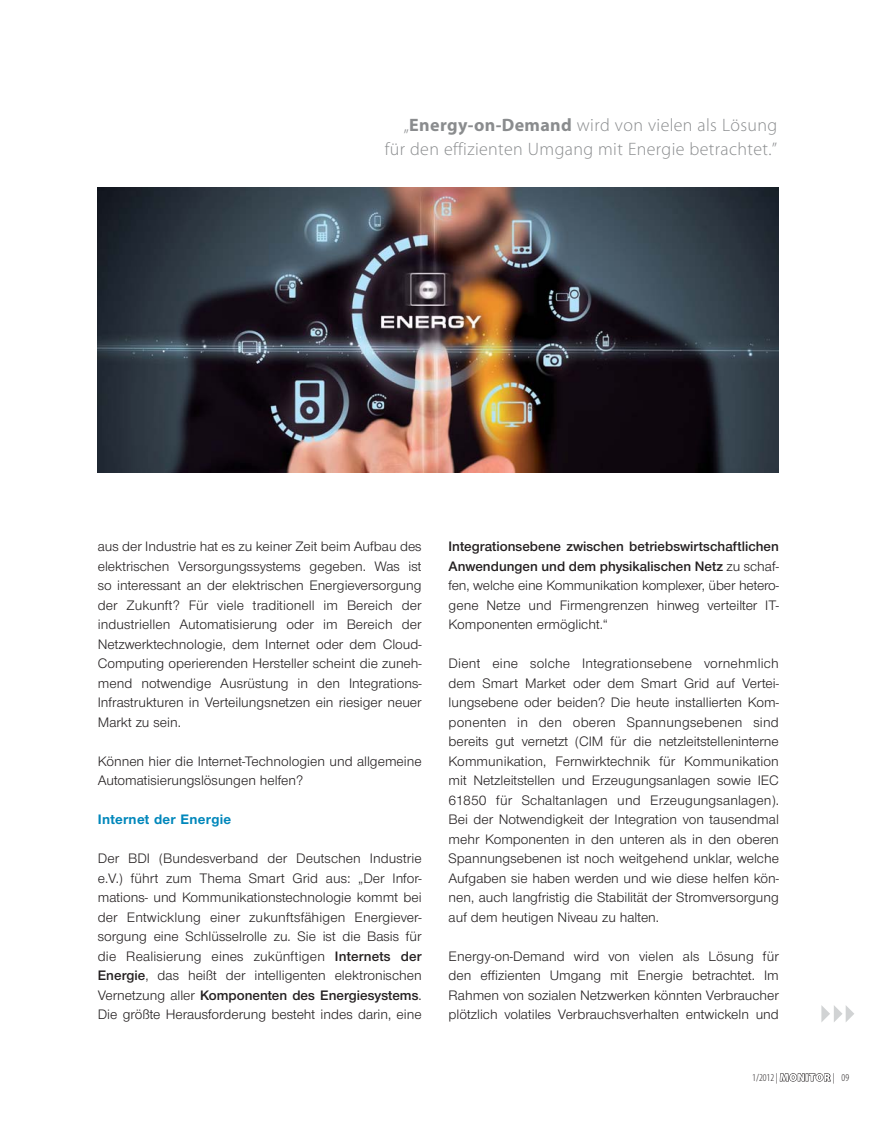
<style>
.page{position:relative;width:893px;height:1127px;background:#fff}
.page>*{position:absolute;margin:0;border:0;box-sizing:border-box;transform-origin:0 0}
.t1{font:18px/24px "Myriad MM 215 600";letter-spacing:.02em;color:#8a8c8e;text-align:right}
.t2{font:14.25px/19.5px "Nimbus Sans Novus T";color:#231f20;text-align:justify}
.t3{font:700 14.25px "Nimbus Sans Novus T";letter-spacing:.02em;color:#0087bb}
.t4{font:10.5px "Myriad MM 215 300";color:#231f20}
.s1{font-family:"Myriad MM 700 600"}
.s2{font-weight:600}
.s3{font-family:"Myriad MM 830 600"}
.s4{font-family:"Myriad MM 830 600";color:#fff}
</style>
<div class="page">
<svg style="left:821px;top:1005px;width:33px;height:17px"></svg>
<img style="left:98px;top:188px;width:680px;height:284px">
<p class="t1" style="left:385px;top:115px;width:394px">„<span class="s1">Energy-on-Demand</span> wird von vielen als Lösung für den effizienten Umgang mit Energie betrachtet.”</p>
<p class="t2" style="left:98px;top:538px;width:325px">aus der Industrie hat es zu keiner Zeit beim Aufbau des elektrischen Versorgungssystems gegeben. Was ist so interessant an der elektrischen Energieversorgung der Zukunft? Für viele traditionell im Bereich der industriellen Automatisierung oder im Bereich der Netzwerktechnologie, dem Internet oder dem Cloud-Computing operierenden Hersteller scheint die zuneh&shy;mend notwendige Ausrüstung in den Integrations-Infrastrukturen in Verteilungsnetzen ein riesiger neuer Markt zu sein.</p>
<p class="t2" style="left:98px;top:753px;width:325px">Können hier die Internet-Technologien und allgemeine<br>Automatisierungslösungen helfen?</p>
<p class="t3" style="left:98px;top:814px;width:135px">Internet der Energie</p>
<p class="t2" style="left:98px;top:850px;width:325px">Der BDI (Bundesverband der Deutschen Industrie e.V.) führt zum Thema Smart Grid aus: „Der Infor&shy;mations- und Kommunikationstechnologie kommt bei der Entwicklung einer zukunftsfähigen Energiever&shy;sorgung eine Schlüsselrolle zu. Sie ist die Basis für die Realisierung eines zukünftigen <span class="s2">Internets der Energie</span>, das heißt der intelligenten elektronischen Vernetzung aller <span class="s2">Komponenten des Energiesystems</span>.<br>Die größte Herausforderung besteht indes darin, eine</p>
<p class="t2" style="left:449px;top:538px;width:332px"><span class="s2">Integrationsebene zwischen betriebswirtschaftlichen Anwendungen und dem physikalischen Netz</span> zu schaf&shy;fen, welche eine Kommunikation komplexer, über hetero&shy;gene Netze und Firmengrenzen hinweg verteilter IT-Komponenten ermöglicht.“</p>
<p class="t2" style="left:449px;top:655px;width:332px">Dient eine solche Integrationsebene vornehmlich dem Smart Market oder dem Smart Grid auf Vertei&shy;lungsebene oder beiden? Die heute installierten Kom&shy;ponenten in den oberen Spannungsebenen sind bereits gut vernetzt (CIM für die netzleitstelleninterne Kommunikation, Fernwirktechnik für Kommunikation mit Netzleitstellen und Erzeugungsanlagen sowie IEC 61850 für Schaltanlagen und Erzeugungsanlagen).<br>Bei der Notwendigkeit der Integration von tausendmal mehr Komponenten in den unteren als in den oberen Spannungsebenen ist noch weitgehend unklar, welche Aufgaben sie haben werden und wie diese helfen kön&shy;nen, auch langfristig die Stabilität der Stromversorgung auf dem heutigen Niveau zu halten.</p>
<p class="t2" style="left:449px;top:948px;width:332px">Energy-on-Demand wird von vielen als Lösung für den effizienten Umgang mit Energie betrachtet. Im Rahmen von sozialen Netzwerken könnten Verbraucher plötzlich volatiles Verbrauchsverhalten entwickeln und</p>
<p class="t4" style="left:752px;top:1073px;width:98px">1/2012 | <span class="s3">M</span><span class="s4">ONITOR</span> | 09</p>
</div>
